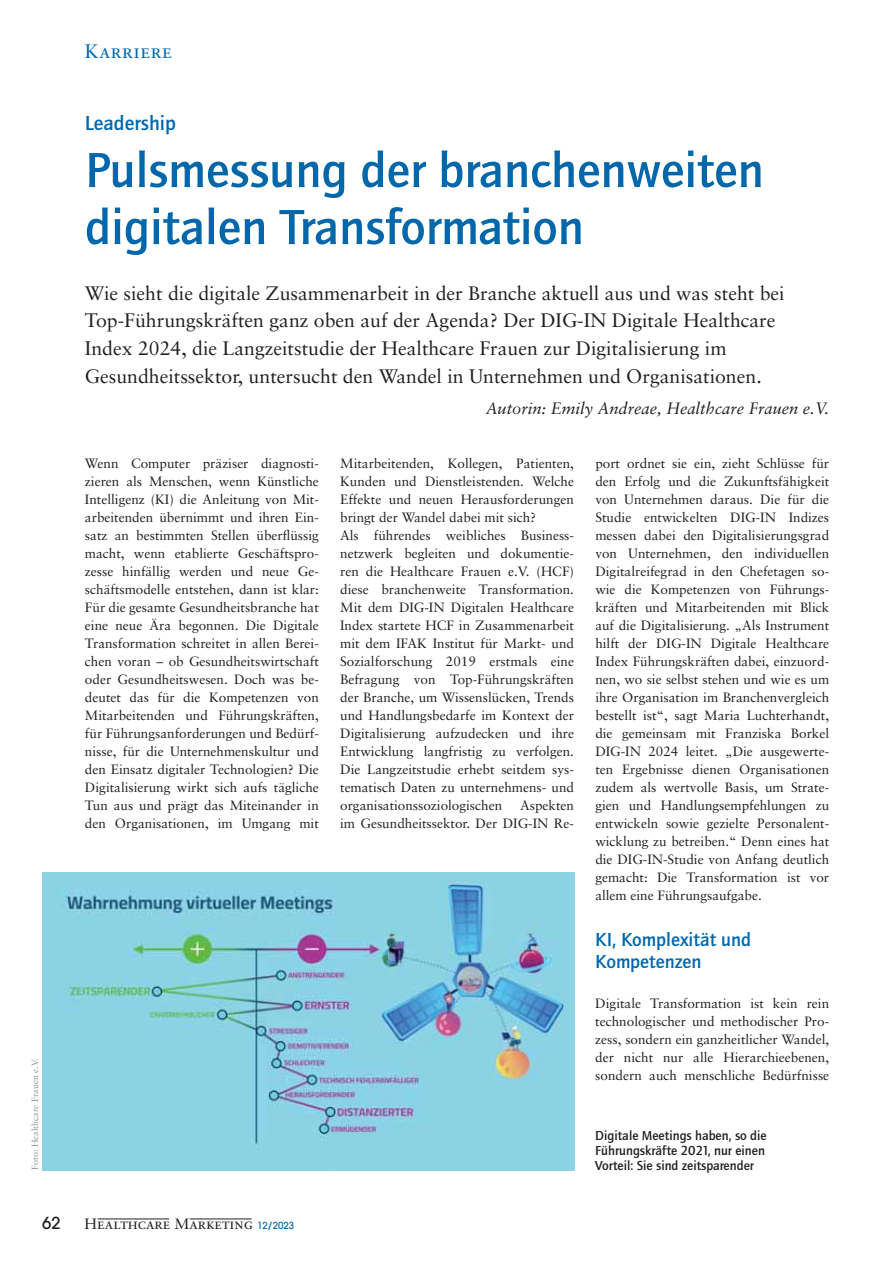
<style>
.page{position:relative;width:893px;height:1263px;background:#fff}
.page>*{position:absolute;margin:0;border:0;box-sizing:border-box;transform-origin:0 0}
.t1{font:500 51px/57px "Quay Sans ITC Std";color:#0067ab}
.t2{font:500 21px "Quay Sans ITC Std";color:#0067ab}
.t3{font:19.5px/27.8px "Sabon";color:#231f20}
.t4{font:500 19.5px/22.5px "Quay Sans ITC Std";color:#0067ab}
.t5{font:19.5px "Sabon Roman SC";letter-spacing:.025em;color:#0067ab}
.t6{font:italic 16.5px "Sabon";color:#231f20}
.t7{font:500 16.5px "Avant Garde";color:#231f20}
.t8{font:15px "Sabon Roman SC";color:#231f20}
.t9{font:13.5px/18px "Sabon";color:#231f20;text-align:justify}
.t10{font:500 13.5px/15px "Quay Sans ITC Std";color:#231f20}
.t11{font:9px "Sabon";color:#939598}
.s1{font-family:"Avant Garde";font-weight:500;font-size:9.75px;color:#0067ab}
</style>
<div class="page">
<hr style="left:98px;top:1219px;width:71px;height:1px;background:#231f20">
<hr style="left:190px;top:1219px;width:62px;height:1px;background:#231f20">
<img style="left:42px;top:872px;width:532px;height:298px">
<p class="t5" style="left:85px;top:43px;width:88px">Karriere</p>
<p class="t11" style="left:31px;top:1170px;width:113px;rotate:-90deg">Foto: Healthcare Frauen e.V.</p>
<p class="t2" style="left:85px;top:115px;width:92px">Leadership</p>
<p class="t1" style="left:85px;top:145px;width:680px">Pulsmessung der branchenweiten digitalen Transformation</p>
<p class="t3" style="left:85px;top:281px;width:701px">Wie sieht die digitale Zusammenarbeit in der Branche aktuell aus und was steht bei Top-Führungskräften ganz oben auf der Agenda? Der DIG-IN Digitale Healthcare Index 2024, die Langzeitstudie der Healthcare Frauen zur Digitalisierung im Gesundheitssektor, untersucht den Wandel in Unternehmen und Organisationen.</p>
<p class="t6" style="left:486px;top:401px;width:345px">Autorin: Emily Andreae, Healthcare Frauen e.V.</p>
<p class="t9" style="left:85px;top:456px;width:235px">Wenn Computer präziser diagnosti&shy;zieren als Menschen, wenn Künstliche Intelligenz (KI) die Anleitung von Mit&shy;arbeitenden übernimmt und ihren Ein&shy;satz an bestimmten Stellen überflüssig macht, wenn etablierte Geschäftspro&shy;zesse hinfällig werden und neue Ge&shy;schäftsmodelle entstehen, dann ist klar:<br>Für die gesamte Gesundheitsbranche hat eine neue Ära begonnen. Die Digitale Transformation schreitet in allen Berei&shy;chen voran – ob Gesundheitswirtschaft oder Gesundheitswesen. Doch was be&shy;deutet das für die Kompetenzen von Mitarbeitenden und Führungskräften, für Führungsanforderungen und Bedürf&shy;nisse, für die Unternehmenskultur und den Einsatz digitaler Technologien? Die Digitalisierung wirkt sich aufs tägliche Tun aus und prägt das Miteinander in den Organisationen, im Umgang mit</p>
<p class="t9" style="left:340px;top:455px;width:235px;text-align:left">Mitarbeitenden, Kollegen, Patienten, Kunden und Dienstleistenden. Welche Effekte und neuen Herausforderungen bringt der Wandel dabei mit sich?<br>Als führendes weibliches Business&shy;netzwerk begleiten und dokumentie&shy;ren die Healthcare Frauen e.V. (HCF) diese branchenweite Transformation.<br>Mit dem DIG-IN Digitalen Healthcare Index startete HCF in Zusammenarbeit mit dem IFAK Institut für Markt- und Sozialforschung 2019 erstmals eine Befragung von Top-Führungskräften der Branche, um Wissenslücken, Trends und Handlungsbedarfe im Kontext der Digitalisierung aufzudecken und ihre Entwicklung langfristig zu verfolgen.<br>Die Langzeitstudie erhebt seitdem sys&shy;tematisch Daten zu unternehmens- und organisationssoziologischen</p>
<p class="t9" style="left:340px;top:797px;width:235px;text-align:right">Aspekten<br>im Gesundheitssektor. Der DIG-IN Re-</p>
<p class="t9" style="left:595px;top:455px;width:235px">port ordnet sie ein, zieht Schlüsse für den Erfolg und die Zukunftsfähigkeit von Unternehmen daraus. Die für die Studie entwickelten DIG-IN Indizes messen dabei den Digitalisierungsgrad von Unternehmen, den individuellen Digitalreifegrad in den Chefetagen so&shy;wie die Kompetenzen von Führungs&shy;kräften und Mitarbeitenden mit Blick auf die Digitalisierung. „Als Instrument hilft der DIG-IN Digitale Healthcare Index Führungskräften dabei, einzuord&shy;nen, wo sie selbst stehen und wie es um ihre Organisation im Branchenvergleich bestellt ist“, sagt Maria Luchterhandt, die gemeinsam mit Franziska Borkel DIG-IN 2024 leitet. „Die ausgewerte&shy;ten Ergebnisse dienen Organisationen zudem als wertvolle Basis, um Strate&shy;gien und Handlungsempfehlungen zu entwickeln sowie gezielte Personalent&shy;wicklung zu betreiben.“ Denn eines hat die DIG-IN-Studie von Anfang deutlich gemacht: Die Transformation ist vor allem eine Führungsaufgabe.</p>
<p class="t4" style="left:595px;top:929px;width:157px">KI, Komplexität und<br>Kompetenzen</p>
<p class="t9" style="left:595px;top:996px;width:235px">Digitale Transformation ist kein rein technologischer und methodischer Pro&shy;zess, sondern ein ganzheitlicher Wandel, der nicht nur alle Hierarchieebenen, sondern auch menschliche Bedürfnisse</p>
<p class="t10" style="left:595px;top:1129px;width:173px">Digitale Meetings haben, so die<br>Führungskräfte 2021, nur einen<br>Vorteil: Sie sind zeitsparender</p>
<p class="t7" style="left:42px;top:1217px;width:20px">62</p>
<p class="t8" style="left:85px;top:1218px;width:211px">Healthcare Marketing <span class="s1">12/2023</span></p>
</div>
